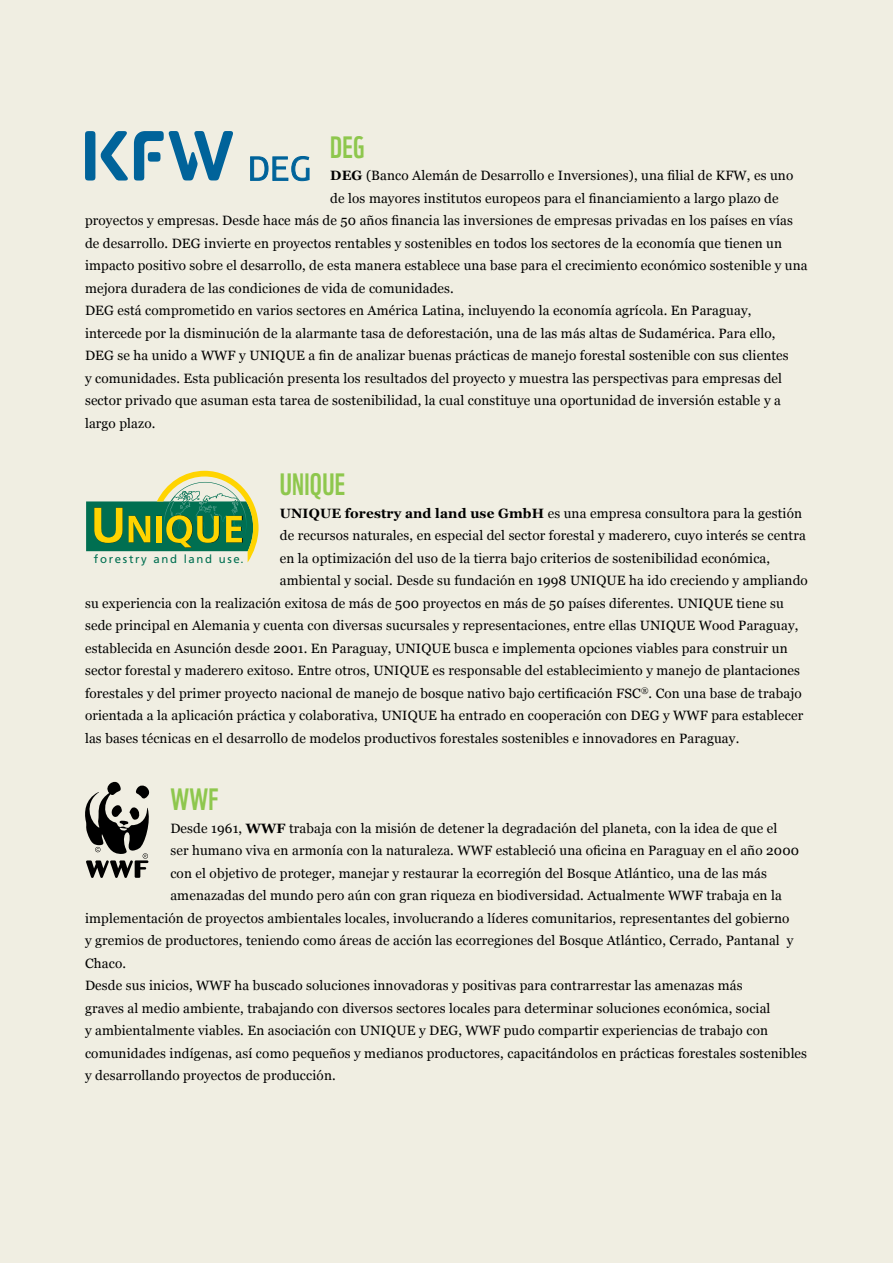
<style>
.page{position:relative;width:893px;height:1263px;background:#f0eee2}
.page>*{position:absolute;margin:0;border:0;box-sizing:border-box;transform-origin:0 0}
.t1{font:30px "WWF";letter-spacing:.01em;color:#8ec74d}
.t2{font:13.5px "Georgia";letter-spacing:.01em;color:#000}
.t3{font:11.4px "Frutiger LT Std";letter-spacing:.145em;color:#006f51}
.s1{font-weight:700}
</style>
<div class="page">
<svg style="left:86px;top:471px;width:173px;height:91px"></svg>
<div style="left:85px;top:131px;width:10px;height:50px;background:#00639a;border-radius:4px"></div>
<svg style="left:134px;top:131px;width:99px;height:50px"></svg>
<svg style="left:101px;top:131px;width:27px;height:50px"></svg>
<svg style="left:250px;top:156px;width:59px;height:25px"></svg>
<svg style="left:85px;top:782px;width:64px;height:96px"></svg>
<h1 class="t1" style="left:330px;top:123px;width:36px">DEG</h1>
<p class="t2" style="left:330px;top:167px;width:465px"><span class="s1">DEG</span> (Banco Alemán de Desarrollo e Inversiones), una filial de KFW, es uno</p>
<p class="t2" style="left:330px;top:190px;width:450px">de los mayores institutos europeos para el financiamiento a largo plazo de</p>
<p class="t2" style="left:85px;top:212px;width:709px">proyectos y empresas. Desde hace más de 50 años financia las inversiones de empresas privadas en los países en vías</p>
<p class="t2" style="left:85px;top:235px;width:698px">de desarrollo. DEG invierte en proyectos rentables y sostenibles en todos los sectores de la economía que tienen un</p>
<p class="t2" style="left:85px;top:257px;width:724px">impacto positivo sobre el desarrollo, de esta manera establece una base para el crecimiento económico sostenible y una</p>
<p class="t2" style="left:85px;top:280px;width:370px">mejora duradera de las condiciones de vida de comunidades.</p>
<p class="t2" style="left:85px;top:302px;width:668px">DEG está comprometido en varios sectores en América Latina, incluyendo la economía agrícola. En Paraguay,</p>
<p class="t2" style="left:85px;top:325px;width:692px">intercede por la disminución de la alarmante tasa de deforestación, una de las más altas de Sudamérica. Para ello,</p>
<p class="t2" style="left:85px;top:347px;width:705px">DEG se ha unido a WWF y UNIQUE a fin de analizar buenas prácticas de manejo forestal sostenible con sus clientes</p>
<p class="t2" style="left:85px;top:370px;width:699px">y comunidades. Esta publicación presenta los resultados del proyecto y muestra las perspectivas para empresas del</p>
<p class="t2" style="left:85px;top:392px;width:697px">sector privado que asuman esta tarea de sostenibilidad, la cual constituye una oportunidad de inversión estable y a</p>
<p class="t2" style="left:85px;top:415px;width:72px">largo plazo.</p>
<h1 class="t1" style="left:280px;top:461px;width:67px">UNIQUE</h1>
<p class="t2" style="left:280px;top:505px;width:524px"><span class="s1">UNIQUE forestry and land use GmbH</span> es una empresa consultora para la gestión</p>
<p class="t2" style="left:280px;top:527px;width:527px">de recursos naturales, en especial del sector forestal y maderero, cuyo interés se centra</p>
<p class="t2" style="left:280px;top:550px;width:492px">en la optimización del uso de la tierra bajo criterios de sostenibilidad económica,</p>
<p class="t2" style="left:280px;top:572px;width:530px">ambiental y social. Desde su fundación en 1998 UNIQUE ha ido creciendo y ampliando</p>
<p class="t2" style="left:85px;top:595px;width:700px">su experiencia con la realización exitosa de más de 500 proyectos en más de 50 países diferentes. UNIQUE tiene su</p>
<p class="t2" style="left:85px;top:617px;width:715px">sede principal en Alemania y cuenta con diversas sucursales y representaciones, entre ellas UNIQUE Wood Paraguay,</p>
<p class="t2" style="left:85px;top:640px;width:704px">establecida en Asunción desde 2001. En Paraguay, UNIQUE busca e implementa opciones viables para construir un</p>
<p class="t2" style="left:85px;top:662px;width:716px">sector forestal y maderero exitoso. Entre otros, UNIQUE es responsable del establecimiento y manejo de plantaciones</p>
<p class="t2" style="left:85px;top:685px;width:718px">forestales y del primer proyecto nacional de manejo de bosque nativo bajo certificación FSC<sup>®</sup>. Con una base de trabajo</p>
<p class="t2" style="left:85px;top:707px;width:720px">orientada a la aplicación práctica y colaborativa, UNIQUE ha entrado en cooperación con DEG y WWF para establecer</p>
<p class="t2" style="left:85px;top:730px;width:656px">las bases técnicas en el desarrollo de modelos productivos forestales sostenibles e innovadores en Paraguay.</p>
<p class="t3" style="left:94px;top:552px;width:151px">forestry and land use.</p>
<h1 class="t1" style="left:170px;top:776px;width:50px">WWF</h1>
<p class="t2" style="left:170px;top:820px;width:608px">Desde 1961, <span class="s1">WWF</span> trabaja con la misión de detener la degradación del planeta, con la idea de que el</p>
<p class="t2" style="left:170px;top:842px;width:630px">ser humano viva en armonía con la naturaleza. WWF estableció una oficina en Paraguay en el año 2000</p>
<p class="t2" style="left:170px;top:865px;width:598px">con el objetivo de proteger, manejar y restaurar la ecorregión del Bosque Atlántico, una de las más</p>
<p class="t2" style="left:170px;top:887px;width:613px">amenazadas del mundo pero aún con gran riqueza en biodiversidad. Actualmente WWF trabaja en la</p>
<p class="t2" style="left:85px;top:910px;width:706px">implementación de proyectos ambientales locales, involucrando a líderes comunitarios, representantes del gobierno</p>
<p class="t2" style="left:85px;top:932px;width:710px">y gremios de productores, teniendo como áreas de acción las ecorregiones del Bosque Atlántico, Cerrado, Pantanal y</p>
<p class="t2" style="left:85px;top:955px;width:43px">Chaco.</p>
<p class="t2" style="left:85px;top:977px;width:659px">Desde sus inicios, WWF ha buscado soluciones innovadoras y positivas para contrarrestar las amenazas más</p>
<p class="t2" style="left:85px;top:1000px;width:687px">graves al medio ambiente, trabajando con diversos sectores locales para determinar soluciones económica, social</p>
<p class="t2" style="left:85px;top:1022px;width:684px">y ambientalmente viables. En asociación con UNIQUE y DEG, WWF pudo compartir experiencias de trabajo con</p>
<p class="t2" style="left:85px;top:1045px;width:724px">comunidades indígenas, así como pequeños y medianos productores, capacitándolos en prácticas forestales sostenibles</p>
<p class="t2" style="left:85px;top:1067px;width:252px">y desarrollando proyectos de producción.</p>
</div>
